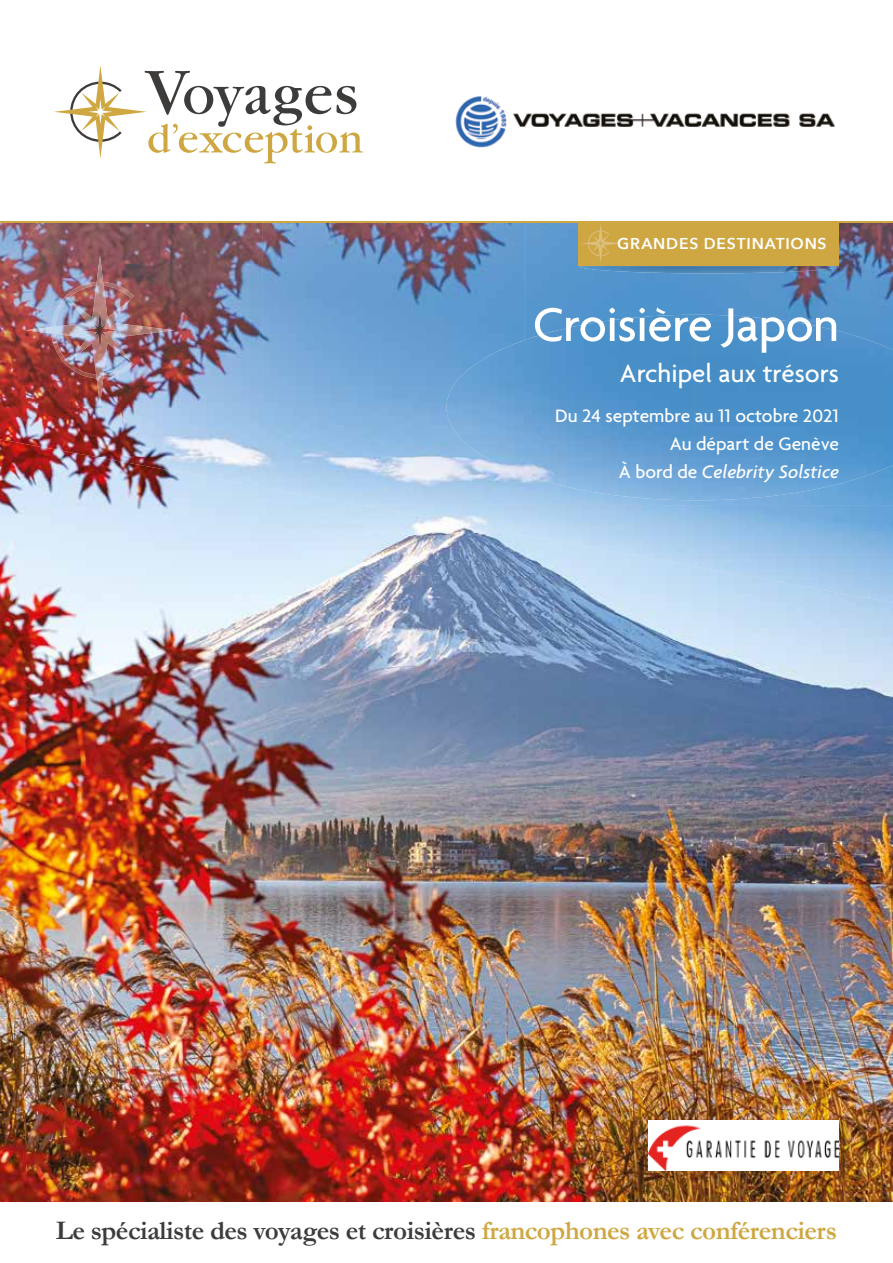
<style>
.page{position:relative;width:893px;height:1263px;background:#fff}
.page>*{position:absolute;margin:0;border:0;box-sizing:border-box;transform-origin:0 0}
.t1{font:500 51px "Agenda";letter-spacing:-.01em;color:#fff}
.t2{font:700 27px "Garamond";letter-spacing:-.02em;color:#3c3c3b}
.t3{font:500 27px "Agenda";color:#fff}
.t4{font:500 19.5px/27.6px "Agenda";color:#fff;text-align:right}
.t5{font:600 15.75px "Avenir Next";letter-spacing:.05em;color:#fff}
.s1{font-style:italic}
.s2{color:#cfa742}
</style>
<div class="page">
<img style="left:0;top:457px;width:893px;height:745px">
<img style="left:0;top:223px;width:525px;height:185px">
<img style="left:525px;top:223px;width:368px;height:92px">
<img style="left:0;top:408px;width:446px;height:49px">
<img style="left:95px;top:457px;width:798px;height:49px">
<img style="left:360px;top:505px;width:533px;height:50px">
<img style="left:628px;top:554px;width:265px;height:49px">
<img style="left:579px;top:266px;width:260px;height:7px">
<div style="left:578px;top:221px;width:261px;height:45px;background:#cfa742"></div>
<svg style="left:582px;top:224px;width:37px;height:39px"></svg>
<img style="left:446px;top:315px;width:447px;height:185px">
<hr style="left:0;top:221px;width:893px;height:2px;background:#cfa742">
<img style="left:26px;top:255px;width:148px;height:150px">
<img style="left:455px;top:96px;width:380px;height:52px">
<svg style="left:54px;top:65px;width:309px;height:98px"></svg>
<img style="left:649px;top:1120px;width:190px;height:51px">
<p class="t5" style="left:617px;top:230px;width:211px">GRANDES DESTINATIONS</p>
<h1 class="t1" style="left:533px;top:294px;width:308px">Croisière Japon</h1>
<h2 class="t3" style="left:620px;top:357px;width:221px">Archipel aux trésors</h2>
<p class="t4" style="left:555px;top:402px;width:285px">Du 24 septembre au 11 octobre 2021<br>Au départ de Genève<br>À bord de <span class="s1">Celebrity Solstice</span></p>
<h2 class="t2" style="left:56px;top:1214px;width:783px">Le spécialiste des voyages et croisières <span class="s2">francophones avec conférenciers</span></h2>
</div>
